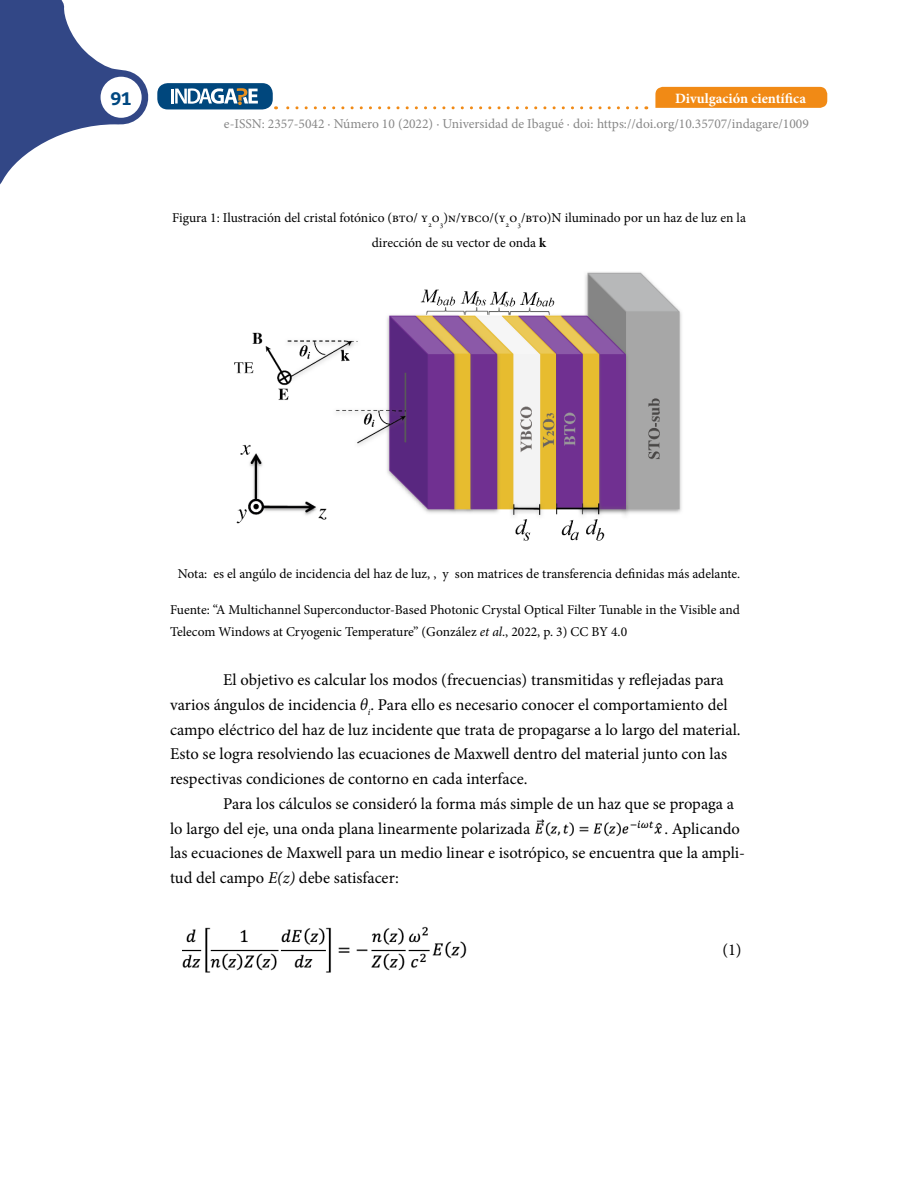
<style>
.page{position:relative;width:918px;height:1188px;background:#fff}
.page>*{position:absolute;margin:0;border:0;box-sizing:border-box;transform-origin:0 0}
.t1{font:700 18px "Bitter";color:#004881}
.cuerpo_sangrante{font:16.5px/24.8px "Minion Pro";color:#000}
.t2{font:700 14.25px "Minion Pro";color:#fff}
.cuerpo{font:13.5px/24.8px "Minion Pro";color:#000;text-align:center}
.t3{font:13.5px "Minion Pro";color:#878787}
.s1{font-weight:700}
.s2{font-style:italic}
</style>
<div class="page">
<svg style="left:0;top:0;width:149px;height:185px"></svg>
<div style="left:655px;top:87px;width:172px;height:21px;background:#f18a15"></div>
<div style="left:157px;top:83px;width:116px;height:26px;background:#00477d;border-radius:10px"></div>
<div style="left:101px;top:77px;width:41px;height:41px;background:#fff;border-radius:50%"></div>
<svg style="left:172px;top:88px;width:86px;height:17px"></svg>
<svg style="left:276px;top:106px;width:361px;height:3px"></svg>
<img style="left:235px;top:272px;width:447px;height:269px">
<img style="left:535px;top:819px;width:127px;height:18px">
<img style="left:182px;top:926px;width:285px;height:47px">
<p class="t1" style="left:111px;top:87px;width:22px">91</p>
<p class="t2" style="left:675px;top:88px;width:132px">Divulgación científica</p>
<p class="t3" style="left:224px;top:114px;width:586px">e-ISSN: 2357-5042 · Número 10 (2022) · Universidad de Ibagué · doi: https://doi.org/10.35707/indagare/1009</p>
<p class="cuerpo" style="left:172px;top:206px;width:575px">Figura 1: Ilustración del cristal fotónico (bto/ y<sub>2</sub>o<sub>3</sub>)n/ybco/(y<sub>2</sub>o<sub>3</sub>/bto)N iluminado por un haz de luz en la dirección de su vector de onda <span class="s1">k</span></p>
<p class="cuerpo" style="left:178px;top:561px;width:564px">Nota: es el angúlo de incidencia del haz de luz, , y son matrices de transferencia definidas más adelante.</p>
<p class="cuerpo" style="left:170px;top:599px;width:571px;line-height:21.8px;text-align:left">Fuente: “A Multichannel Superconductor-Based Photonic Crystal Optical Filter Tunable in the Visible and<br>Telecom Windows at Cryogenic Temperature” (González <span class="s2">et al</span>., 2022, p. 3) CC BY 4.0</p>
<p class="cuerpo_sangrante" style="left:170px;top:667px;width:572px;text-indent:53px">El objetivo es calcular los modos (frecuencias) transmitidas y reflejadas para varios ángulos de incidencia <span class="s2">θ</span><sub>i</sub>. Para ello es necesario conocer el comportamiento del campo eléctrico del haz de luz incidente que trata de propagarse a lo largo del material.<br>Esto se logra resolviendo las ecuaciones de Maxwell dentro del material junto con las respectivas condiciones de contorno en cada interface.</p>
<p class="cuerpo_sangrante" style="left:170px;top:791px;width:566px;text-indent:53px">Para los cálculos se consideró la forma más simple de un haz que se propaga a lo largo del eje, una onda plana linearmente polarizada</p>
<p class="cuerpo_sangrante" style="left:170px;top:816px;width:577px;text-indent:494px">. Aplicando las ecuaciones de Maxwell para un medio linear e isotrópico, se encuentra que la ampli&shy;tud del campo <span class="s2">E(z)</span> debe satisfacer:</p>
<p class="cuerpo_sangrante" style="left:722px;top:938px;width:21px">(1)</p>
</div>
